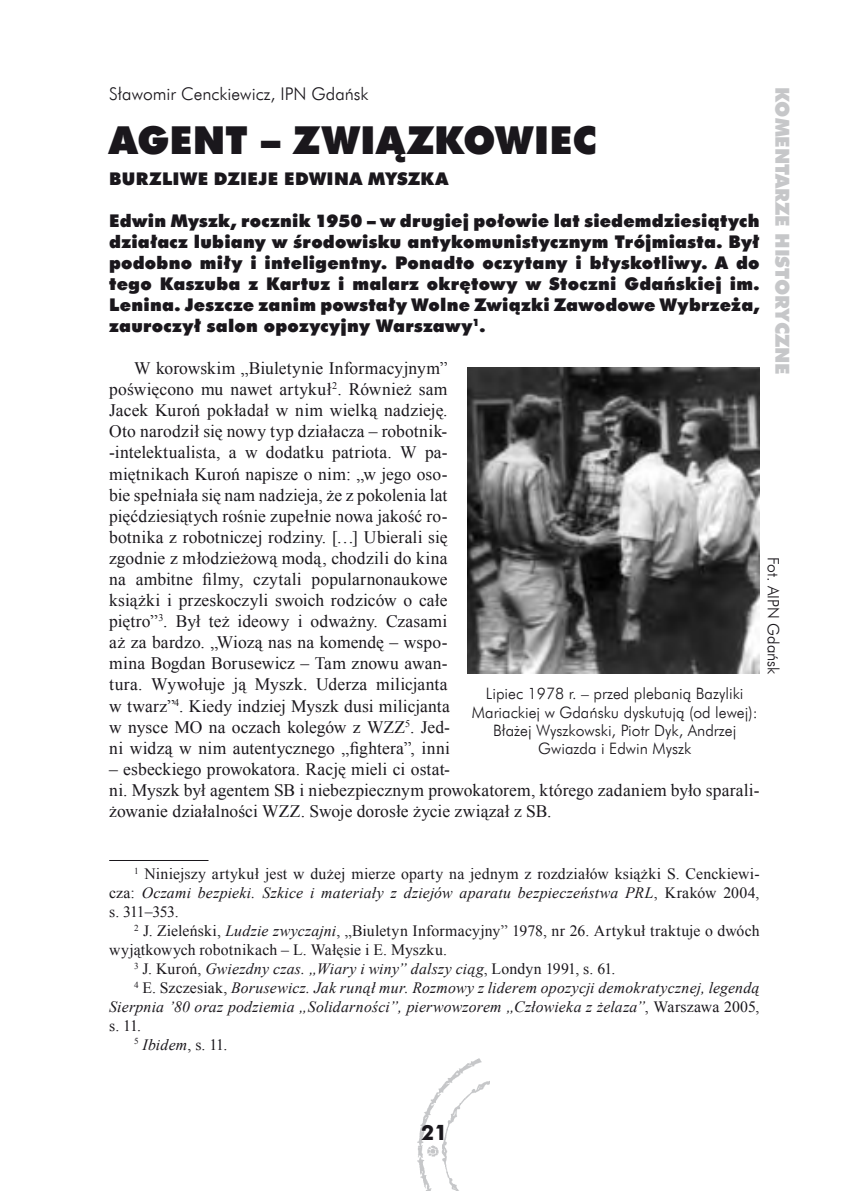
<style>
.page{position:relative;width:844px;height:1191px;background:#fff}
.page>*{position:absolute;margin:0;border:0;box-sizing:border-box;transform-origin:0 0}
.t1{font:38.5px "Futura X Blk EU";letter-spacing:.015em;color:#1a171c}
.t2{font:700 21px "Futura EU";color:#1a171c}
.t3{font:19.25px "Futura X Blk EU";color:#c6c7c9}
.t4{font:17.5px/21.2px "Times New Roman";letter-spacing:.005em;color:#1a171c}
.t5{font:17.5px/21px "Futura X Blk EU";letter-spacing:.02em;color:#1a171c;text-align:justify}
.t6{font:17.5px "Futura Lt EU";color:#1a171c}
.t7{font:15.75px/18.9px "Times New Roman";letter-spacing:.01em;color:#1a171c;text-align:justify}
.t8{font:italic 15.75px "Times New Roman";letter-spacing:.01em;color:#1a171c}
.t9{font:15.75px/18.4px "Futura Lt EU";color:#1a171c;text-align:center}
.s1{font-style:italic}
.s2{font-style:normal}
</style>
<div class="page">
<img style="left:418px;top:1058px;width:72px;height:133px">
<hr style="left:109px;top:860px;width:99px;height:1px;background:#1a171c">
<img style="left:467px;top:367px;width:292px;height:306px">
<p class="t6" style="left:109px;top:83px;width:261px">Sławomir Cenckiewicz, IPN Gdańsk</p>
<h1 class="t1" style="left:109px;top:116px;width:482px">Agent – związkowiec</h1>
<p class="t5" style="left:109px;top:169px;width:326px">Burzliwe dzieje Edwina Myszka</p>
<p class="t5" style="left:109px;top:211px;width:651px">Edwin Myszk, rocznik 1950 – w drugiej połowie lat siedemdziesiątych działacz lubiany w środowisku antykomunistycznym Trójmiasta. Był podobno miły i inteligentny. Ponadto oczytany i błyskotliwy. A do tego Kaszuba z Kartuz i malarz okrętowy w Stoczni Gdańskiej im.<br>Lenina. Jeszcze zanim powstały Wolne Związki Zawodowe Wybrzeża, zauroczył salon opozycyjny Warszawy .</p>
<p class="t4" style="left:109px;top:357px;width:342px;text-indent:25px">W korowskim „Biuletynie Informacyjnym” poświęcono mu nawet artykuł . Również sam Jacek Kuroń pokładał w nim wielką nadzieję.<br>Oto narodził się nowy typ działacza – robotnik--intelektualista, a w dodatku patriota. W pa&shy;miętnikach Kuroń napisze o nim: „w jego oso&shy;bie spełniała się nam nadzieja, że z pokolenia lat pięćdziesiątych rośnie zupełnie nowa jakość ro&shy;botnika z robotniczej rodziny. […] Ubierali się zgodnie z młodzieżową modą, chodzili do kina na ambitne filmy, czytali popularnonaukowe książki i przeskoczyli swoich rodziców o całe piętro” . Był też ideowy i odważny. Czasami aż za bardzo. „Wiozą nas na komendę – wspo&shy;mina Bogdan Borusewicz – Tam znowu awan&shy;tura. Wywołuje ją Myszk. Uderza milicjanta w twarz” . Kiedy indziej Myszk dusi milicjanta w nysce MO na oczach kolegów z WZZ . Jed&shy;ni widzą w nim autentycznego „fightera”, inni</p>
<p class="t4" style="left:109px;top:758px;width:651px">– esbeckiego prowokatora. Rację mieli ci ostat-<br>ni. Myszk był agentem SB i niebezpiecznym prowokatorem, którego zadaniem było sparali&shy;żowanie działalności WZZ. Swoje dorosłe życie związał z SB.</p>
<p class="t3" style="left:794px;top:87px;width:289px;rotate:90deg">komentarze hi-sto-rycz-ne</p>
<p class="t9" style="left:782px;top:557px;width:119px;rotate:90deg">Fot. AIPN Gdańsk</p>
<p class="t9" style="left:472px;top:685px;width:287px">Lipiec 1978 r. – przed plebanią Bazyliki Mariackiej w Gdańsku dyskutują (od lewej):<br>Błażej Wyszkowski, Piotr Dyk, Andrzej Gwiazda i Edwin Myszk</p>
<p class="t7" style="left:109px;top:864px;width:651px;text-indent:35px">Niniejszy artykuł jest w dużej mierze oparty na jednym z rozdziałów książki S. Cenckiewi&shy;cza: <span class="s1">Oczami bezpieki. Szkice i materiały z dziejów aparatu bezpieczeństwa PRL</span>, Kraków 2004, s. 311−353.</p>
<p class="t7" style="left:143px;top:921px;width:617px">J. Zieleński, <span class="s1">Ludzie zwyczajni</span>, „Biuletyn Informacyjny” 1978, nr 26. Artykuł traktuje o dwóch</p>
<p class="t7" style="left:109px;top:940px;width:339px">wyjątkowych robotnikach – L. Wałęsie i E. Myszku.</p>
<p class="t8" style="left:142px;top:957px;width:474px"><span class="s2">J. Kuroń,</span> Gwiezdny czas. „Wiary i winy” dalszy ciąg<span class="s2">, Londyn 1991, s. 61.</span></p>
<p class="t8" style="left:142px;top:976px;width:618px"><span class="s2">E. Szczesiak,</span> Borusewicz. Jak runął mur. Rozmowy z liderem opozycji demokratycznej, legendą</p>
<p class="t8" style="left:109px;top:995px;width:651px">Sierpnia ’80 oraz podziemia „Solidarności”, pierwowzorem „Człowieka z żelaza”<span class="s2">, Warszawa 2005,</span></p>
<p class="t7" style="left:109px;top:1015px;width:33px">s. 11.</p>
<p class="t8" style="left:142px;top:1033px;width:86px">Ibidem<span class="s2">, s. 11.</span></p>
<p class="t2" style="left:421px;top:1119px;width:12px">21</p>
</div>
